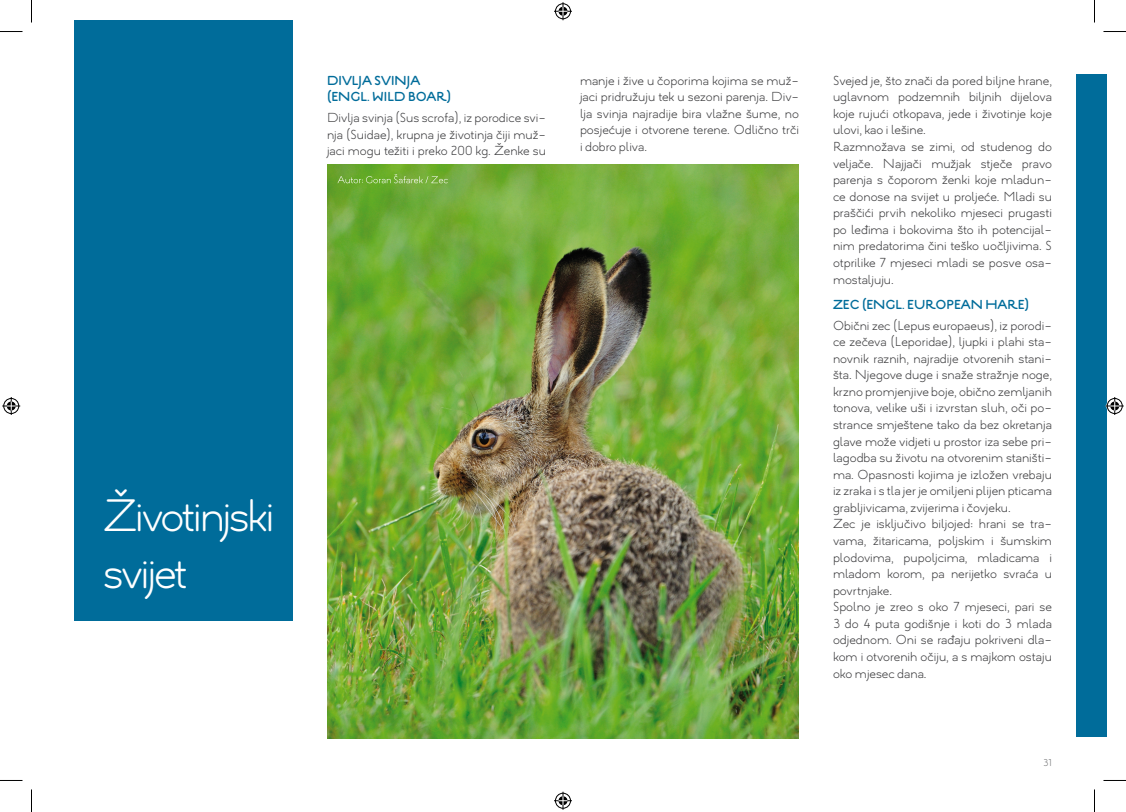
<style>
.page{position:relative;width:1126px;height:812px;background:#fff}
.page>*{position:absolute;margin:0;border:0;box-sizing:border-box;transform-origin:0 0}
.t1{font:300 48px/57px "Estilo Text";letter-spacing:-.05em;color:#fff}
.t2{font:300 13.8px/16.5px "Estilo Text";color:#3e3e40}
.t3{font:700 13.8px/16.5px "Estilo Text";color:#006c9a}
.t4{font:300 10.5px "Estilo Text";color:#707173}
</style>
<div class="page">
<div style="left:74px;top:21px;width:219px;height:599px;background:#006c9a"></div>
<div style="left:1076px;top:74px;width:31px;height:662px;background:#006c9a"></div>
<img style="left:327px;top:164px;width:472px;height:574px">
<svg style="left:338px;top:174px;width:110px;height:9px"></svg>
<svg style="left:0;top:31px;width:22px;height:1px"></svg>
<svg style="left:1103px;top:31px;width:23px;height:1px"></svg>
<svg style="left:0;top:780px;width:22px;height:1px"></svg>
<svg style="left:1103px;top:780px;width:23px;height:1px"></svg>
<svg style="left:31px;top:0;width:1px;height:23px"></svg>
<svg style="left:31px;top:789px;width:1px;height:22px"></svg>
<svg style="left:1094px;top:0;width:1px;height:23px"></svg>
<svg style="left:1094px;top:789px;width:1px;height:22px"></svg>
<svg style="left:554px;top:2px;width:18px;height:18px"></svg>
<svg style="left:554px;top:791px;width:18px;height:18px"></svg>
<svg style="left:2px;top:397px;width:18px;height:18px"></svg>
<svg style="left:1106px;top:397px;width:18px;height:18px"></svg>
<h1 class="t1" style="left:103px;top:487px;width:173px">Životinjski svijet</h1>
<p class="t3" style="left:327px;top:72px;width:126px">DIVLJA SVINJA (ENGL. WILD BOAR)</p>
<p class="t2" style="left:327px;top:109px;width:220px;text-align:justify">Divlja svinja (Sus scrofa), iz porodice svi&shy;nja (Suidae), krupna je životinja čiji muž&shy;jaci mogu težiti i preko 200 kg. Ženke su</p>
<p class="t2" style="left:580px;top:72px;width:220px;text-align:justify">manje i žive u čoporima kojima se muž&shy;jaci pridružuju tek u sezoni parenja. Div&shy;lja svinja najradije bira vlažne šume, no posjećuje i otvorene terene. Odlično trči i dobro pliva.</p>
<p class="t2" style="left:833px;top:72px;width:220px">Svejed je, što znači da pored biljne hrane, uglavnom podzemnih biljnih dijelova koje rujući otkopava, jede i životinje koje ulovi, kao i lešine.<br>Razmnožava se zimi, od studenog do veljače. Najjači mužjak stječe pravo parenja s čoporom ženki koje mladun&shy;ce donose na svijet u proljeće. Mladi su praščići prvih nekoliko mjeseci prugasti po leđima i bokovima što ih potencijal&shy;nim predatorima čini teško uočljivima. S otprilike 7 mjeseci mladi se posve osa&shy;mostaljuju.</p>
<p class="t3" style="left:833px;top:296px;width:198px">ZEC (ENGL. EUROPEAN HARE)</p>
<p class="t2" style="left:833px;top:317px;width:220px">Obični zec (Lepus europaeus), iz porodi&shy;ce zečeva (Leporidae), ljupki i plahi sta&shy;novnik raznih, najradije otvorenih stani&shy;šta. Njegove duge i snaže stražnje noge, krzno promjenjive boje, obično zemljanih tonova, velike uši i izvrstan sluh, oči po&shy;strance smještene tako da bez okretanja glave može vidjeti u prostor iza sebe pri&shy;lagodba su životu na otvorenim staništi&shy;ma. Opasnosti kojima je izložen vrebaju iz zraka i s tla jer je omiljeni plijen pticama grabljivicama, zvijerima i čovjeku.<br>Zec je isključivo biljojed: hrani se tra&shy;vama, žitaricama, poljskim i šumskim plodovima, pupoljcima, mladicama i mladom korom, pa nerijetko svraća u povrtnjake.<br>Spolno je zreo s oko 7 mjeseci, pari se 3 do 4 puta godišnje i koti do 3 mlada odjednom. Oni se rađaju pokriveni dla&shy;kom i otvorenih očiju, a s majkom ostaju oko mjesec dana.</p>
<p class="t4" style="left:1043px;top:755px;width:10px">31</p>
</div>
